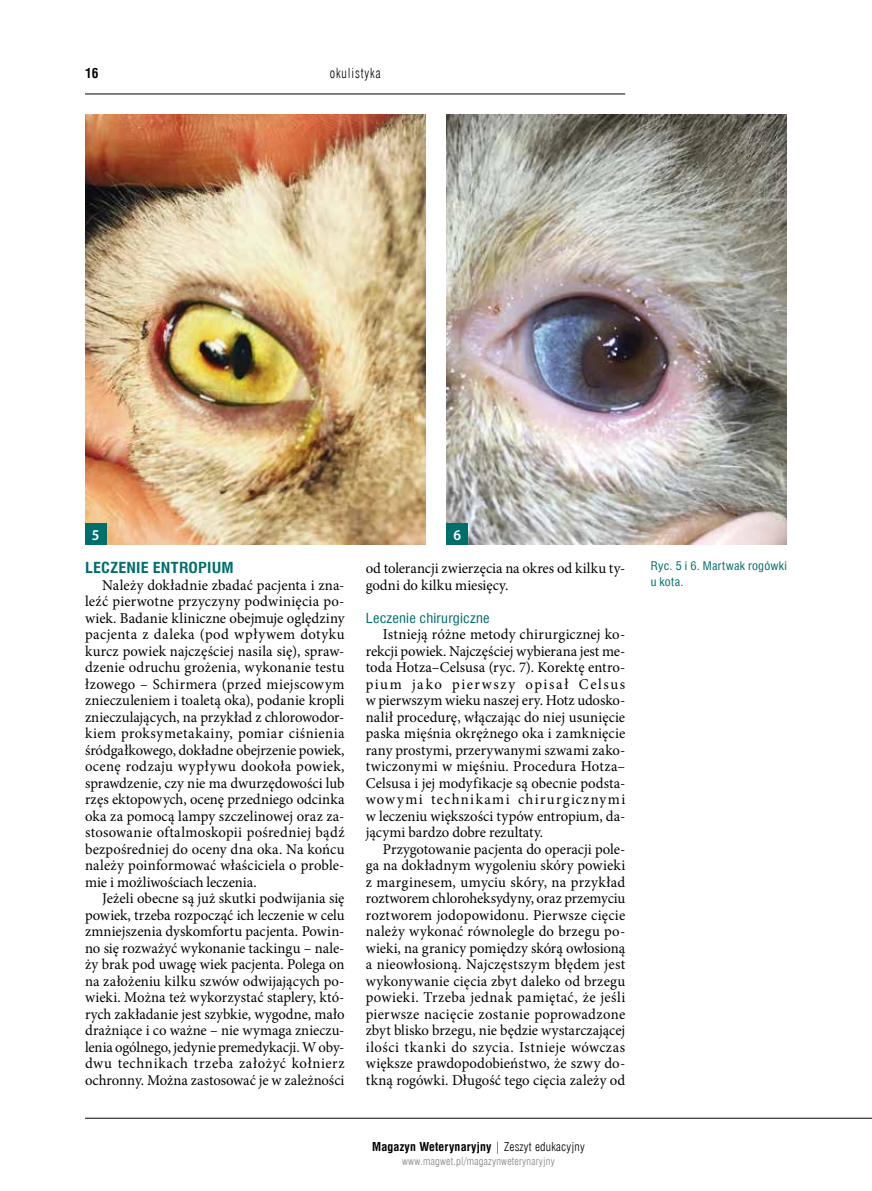
<style>
.page{position:relative;width:872px;height:1191px;background:#fff}
.page>*{position:absolute;margin:0;border:0;box-sizing:border-box;transform-origin:0 0}
.t1{font:15px/16.5px "Minion Pro";color:#000;text-align:justify}
.t2{font:600 15px "Myriad Pro";color:#fff;scale:.95 1}
.t3{font:700 14.85px "Swis 721 Cn EU";letter-spacing:.01em;color:#006e6b;scale:1.09 1}
.t4{font:13.5px "Swis 721 Cn EU";letter-spacing:.015em;color:#006e6b;scale:1.09 1}
.t5{font:13.5px "Swis 721 Lt Cn EU";letter-spacing:.075em;color:#000;scale:.9 1}
.t6{font:700 13.5px "Swis 721 Cn EU";color:#000}
.t7{font:700 12px "Swis 721 Cn EU";letter-spacing:.02em;color:#000}
.t8{font:11.55px/16.5px "Swis 721 Cn EU";letter-spacing:.02em;color:#006e6b;scale:1.06 1}
.t9{font:10.5px "Swis 721 Lt Cn EU";letter-spacing:.02em;color:#808285}
.s1{font-family:"Swis 721 Lt Cn EU";font-weight:400}
</style>
<div class="page">
<hr style="left:85px;top:94px;width:540px;height:1px;background:#000">
<hr style="left:85px;top:1117px;width:787px;height:1px;background:#000">
<img style="left:85px;top:115px;width:340px;height:430px">
<div style="left:85px;top:523px;width:21px;height:22px;background:#006e6b"></div>
<img style="left:446px;top:115px;width:341px;height:430px">
<div style="left:446px;top:523px;width:22px;height:22px;background:#006e6b"></div>
<p class="t6" style="left:85px;top:65px;width:15px">16</p>
<p class="t5" style="left:330px;top:65px;width:58px">okulistyka</p>
<p class="t2" style="left:92px;top:525px;width:10px">5</p>
<p class="t2" style="left:453px;top:525px;width:10px">6</p>
<p class="t3" style="left:85px;top:559px;width:138px">LECZENIE ENTROPIUM</p>
<p class="t1" style="left:85px;top:576px;width:261px;text-indent:17px">Należy dokładnie zbadać pacjenta i zna&shy;leźć pierwotne przyczyny podwinięcia po&shy;wiek. Badanie kliniczne obejmuje oględziny pacjenta z daleka (pod wpływem dotyku kurcz powiek najczęściej nasila się), spraw&shy;dzenie odruchu grożenia, wykonanie testu łzowego – Schirmera (przed miejscowym znieczuleniem i toaletą oka), podanie kropli znieczulających, na przykład z chlorowodor&shy;kiem proksymetakainy, pomiar ciśnienia śródgałkowego, dokładne obejrzenie powiek, ocenę rodzaju wypływu dookoła powiek, sprawdzenie, czy nie ma dwurzędowości lub rzęs ektopowych, ocenę przedniego odcinka oka za pomocą lampy szczelinowej oraz za&shy;stosowanie oftalmoskopii pośredniej bądź bezpośredniej do oceny dna oka. Na końcu należy poinformować właściciela o proble&shy;mie i możliwościach leczenia.</p>
<p class="t1" style="left:85px;top:890px;width:261px;text-indent:17px">Jeżeli obecne są już skutki podwijania się powiek, trzeba rozpocząć ich leczenie w celu zmniejszenia dyskomfortu pacjenta. Powin&shy;no się rozważyć wykonanie tackingu – nale&shy;ży brak pod uwagę wiek pacjenta. Polega on na założeniu kilku szwów odwijających po&shy;wieki. Można też wykorzystać staplery, któ&shy;rych zakładanie jest szybkie, wygodne, mało drażniące i co ważne – nie wymaga znieczu&shy;lenia ogólnego, jedynie premedykacji. W oby&shy;dwu technikach trzeba założyć kołnierz ochronny. Można zastosować je w zależności</p>
<p class="t1" style="left:366px;top:560px;width:261px">od tolerancji zwierzęcia na okres od kilku ty&shy;godni do kilku miesięcy.</p>
<p class="t4" style="left:366px;top:609px;width:115px">Leczenie chirurgiczne</p>
<p class="t1" style="left:366px;top:626px;width:261px;text-indent:17px">Istnieją różne metody chirurgicznej ko&shy;rekcji powiek. Najczęściej wybierana jest me&shy;toda Hotza–Celsusa (ryc. 7). Korektę entro&shy;pium jako pierwszy opisał Celsus w pierwszym wieku naszej ery. Hotz udosko&shy;nalił procedurę, włączając do niej usunięcie paska mięśnia okrężnego oka i zamknięcie rany prostymi, przerywanymi szwami zako&shy;twiczonymi w mięśniu. Procedura Hotza– Celsusa i jej modyfikacje są obecnie podsta&shy;wowymi technikami chirurgicznymi w leczeniu większości typów entropium, da&shy;jącymi bardzo dobre rezultaty.</p>
<p class="t1" style="left:366px;top:840px;width:261px;text-indent:17px">Przygotowanie pacjenta do operacji pole&shy;ga na dokładnym wygoleniu skóry powieki z marginesem, umyciu skóry, na przykład roztworem chloroheksydyny, oraz przemyciu roztworem jodopowidonu. Pierwsze cięcie należy wykonać równolegle do brzegu po&shy;wieki, na granicy pomiędzy skórą owłosioną a nieowłosioną. Najczęstszym błędem jest wykonywanie cięcia zbyt daleko od brzegu powieki. Trzeba jednak pamiętać, że jeśli pierwsze nacięcie zostanie poprowadzone zbyt blisko brzegu, nie będzie wystarczającej ilości tkanki do szycia. Istnieje wówczas większe prawdopodobieństwo, że szwy do&shy;tkną rogówki. Długość tego cięcia zależy od</p>
<p class="t7" style="left:372px;top:1139px;width:214px">Magazyn Weterynaryjny <span class="s1">| Zeszyt edukacyjny</span></p>
<p class="t9" style="left:402px;top:1154px;width:154px">www.magwet.pl/magazynweterynaryjny</p>
<p class="t8" style="left:651px;top:557px;width:130px">Ryc. 5 i 6. Martwak rogówki u kota.</p>
</div>
